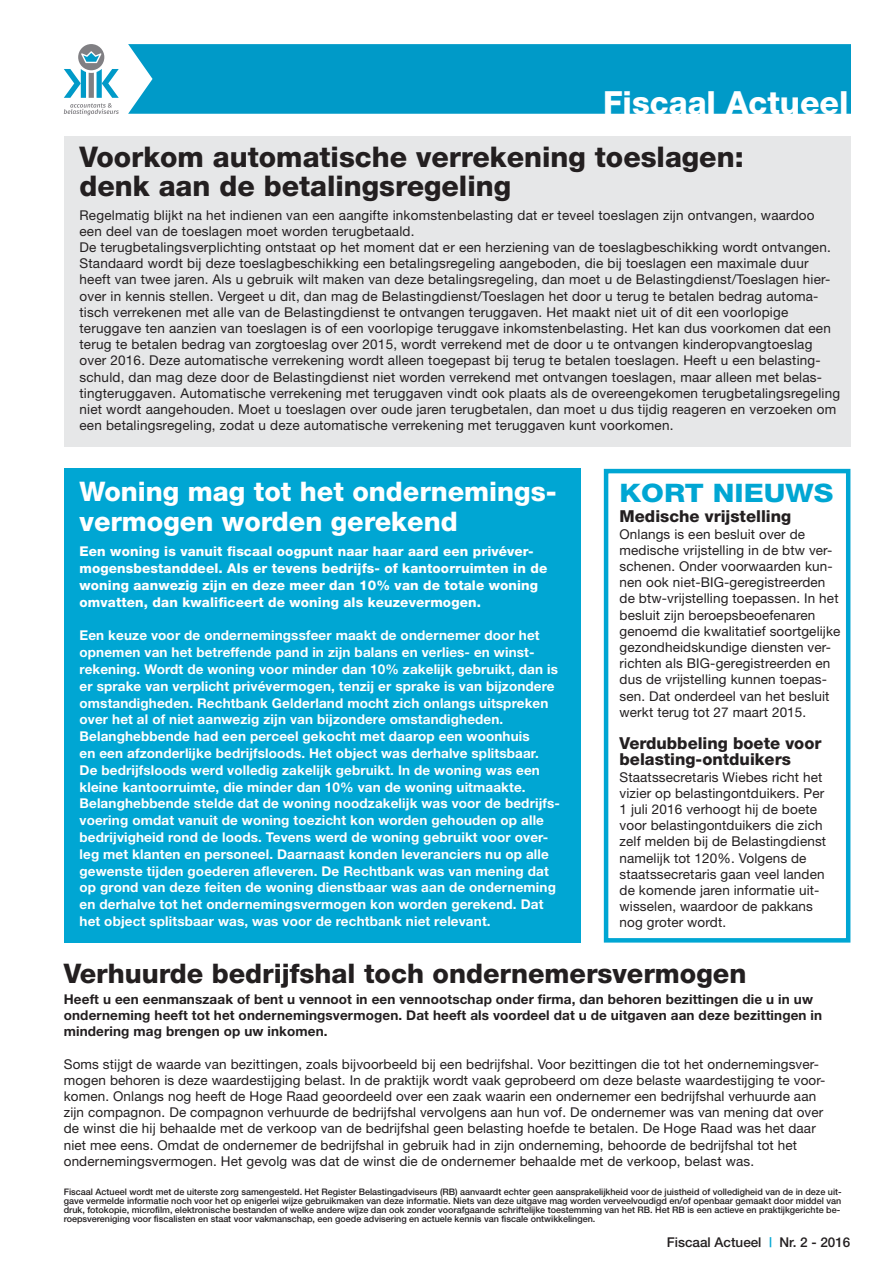
<style>
.page{position:relative;width:893px;height:1263px;background:#fff}
.page>*{position:absolute;margin:0;border:0;box-sizing:border-box;transform-origin:0 0}
.t1{font:800 31.95px "Helvetica Neue";color:#fff}
.t2{font:800 28.5px/28.5px "Helvetica Neue";color:#231f20}
.t3{font:800 27px/30px "Helvetica Neue";color:#fff}
.t4{font:800 27px "Helvetica Neue";color:#231f20}
.t5{font:800 25.5px "Helvetica Neue";color:#00a6d3;scale:1.15 1}
.t6{font:800 16.5px/16.2px "Helvetica Neue";color:#231f20}
.t7{font:13.5px/16.2px "Helvetica Neue";letter-spacing:.01em;color:#231f20}
.t8{font:700 13.5px/16.8px "Helvetica Neue";letter-spacing:.01em;color:#fff}
.t9{font:700 13.5px/16.2px "Helvetica Neue";letter-spacing:.01em;color:#231f20}
.t10{font:800 13.5px/16.8px "Helvetica Neue";letter-spacing:.01em;color:#fff}
.t11{font:500 13.5px "Helvetica Neue";color:#231f20}
.t12{font:500 9px/9px "Helvetica Neue";color:#231f20}
.s1{color:#00a6d3}
</style>
<div class="page">
<div style="left:64px;top:468px;width:516px;height:474px;background:#00a6d3"></div>
<div style="left:64px;top:136px;width:786px;height:310px;background:#e6e7e8"></div>
<svg style="left:64px;top:44px;width:55px;height:71px"></svg>
<div style="left:128px;top:44px;width:722px;height:70px;background:#009ac8"></div>
<div style="left:604px;top:469px;width:246px;height:473px;border:4px solid #00a6d3"></div>
<h1 class="t1" style="left:603px;top:91px;width:247px">Fiscaal Actueel</h1>
<h2 class="t2" style="left:80px;top:145px;width:666px">Voorkom automatische verrekening toeslagen: denk aan de betalingsregeling</h2>
<p class="t7" style="left:80px;top:208px;width:762px">Regelmatig blijkt na het indienen van een aangifte inkomstenbelasting dat er teveel toeslagen zijn ontvangen, waardoo een deel van de toeslagen moet worden terugbetaald.<br>De terugbetalingsverplichting ontstaat op het moment dat er een herziening van de toeslagbeschikking wordt ontvangen.<br>Standaard wordt bij deze toeslagbeschikking een betalingsregeling aangeboden, die bij toeslagen een maximale duur heeft van twee jaren. Als u gebruik wilt maken van deze betalingsregeling, dan moet u de Belastingdienst/Toeslagen hier&shy;over in kennis stellen. Vergeet u dit, dan mag de Belastingdienst/Toeslagen het door u terug te betalen bedrag automa&shy;tisch verrekenen met alle van de Belastingdienst te ontvangen teruggaven. Het maakt niet uit of dit een voorlopige teruggave ten aanzien van toeslagen is of een voorlopige teruggave inkomstenbelasting. Het kan dus voorkomen dat een terug te betalen bedrag van zorgtoeslag over 2015, wordt verrekend met de door u te ontvangen kinderopvangtoeslag over 2016. Deze automatische verrekening wordt alleen toegepast bij terug te betalen toeslagen. Heeft u een belasting&shy;schuld, dan mag deze door de Belastingdienst niet worden verrekend met ontvangen toeslagen, maar alleen met belas&shy;tingteruggaven. Automatische verrekening met teruggaven vindt ook plaats als de overeengekomen terugbetalingsregeling niet wordt aangehouden. Moet u toeslagen over oude jaren terugbetalen, dan moet u dus tijdig reageren en verzoeken om een betalingsregeling, zodat u deze automatische verrekening met teruggaven kunt voorkomen.</p>
<h3 class="t3" style="left:80px;top:479px;width:479px">Woning mag tot het ondernemings&shy;vermogen worden gerekend</h3>
<p class="t10" style="left:80px;top:544px;width:469px">Een woning is vanuit fiscaal oogpunt naar haar aard een privéver&shy;mogensbestanddeel. Als er tevens bedrijfs- of kantoorruimten in de woning aanwezig zijn en deze meer dan 10% van de totale woning omvatten, dan kwalificeert de woning als keuzevermogen.</p>
<p class="t8" style="left:80px;top:628px;width:482px">Een keuze voor de ondernemingssfeer maakt de ondernemer door het opnemen van het betreffende pand in zijn balans en verlies- en winst&shy;rekening. Wordt de woning voor minder dan 10% zakelijk gebruikt, dan is er sprake van verplicht privévermogen, tenzij er sprake is van bijzondere omstandigheden. Rechtbank Gelderland mocht zich onlangs uitspreken over het al of niet aanwezig zijn van bijzondere omstandigheden.<br>Belanghebbende had een perceel gekocht met daarop een woonhuis<br>en een afzonderlijke bedrijfsloods. Het object was derhalve splitsbaar.<br>De bedrijfsloods werd volledig zakelijk gebruikt. In de woning was een kleine kantoorruimte, die minder dan 10% van de woning uitmaakte.<br>Belanghebbende stelde dat de woning noodzakelijk was voor de bedrijfs&shy;voering omdat vanuit de woning toezicht kon worden gehouden op alle bedrijvigheid rond de loods. Tevens werd de woning gebruikt voor over&shy;leg met klanten en personeel. Daarnaast konden leveranciers nu op alle gewenste tijden goederen afleveren. De Rechtbank was van mening dat op grond van deze feiten de woning dienstbaar was aan de onderneming en derhalve tot het ondernemingsvermogen kon worden gerekend. Dat het object splitsbaar was, was voor de rechtbank niet relevant.</p>
<h3 class="t5" style="left:620px;top:483px;width:187px">KORT NIEUWS</h3>
<p class="t6" style="left:620px;top:510px;width:173px">Medische vrijstelling</p>
<p class="t7" style="left:620px;top:527px;width:222px">Onlangs is een besluit over de medische vrijstelling in de btw ver&shy;schenen. Onder voorwaarden kun&shy;nen ook niet-BIG-geregistreerden de btw-vrijstelling toepassen. In het besluit zijn beroepsbeoefenaren genoemd die kwalitatief soortgelijke gezondheidskundige diensten ver&shy;richten als BIG-geregistreerden en dus de vrijstelling kunnen toepas&shy;sen. Dat onderdeel van het besluit werkt terug tot 27 maart 2015.</p>
<p class="t6" style="left:620px;top:737px;width:203px">Verdubbeling boete voor belasting-ontduikers</p>
<p class="t7" style="left:620px;top:770px;width:208px">Staatssecretaris Wiebes richt het vizier op belastingontduikers. Per<br>1 juli 2016 verhoogt hij de boete voor belastingontduikers die zich zelf melden bij de Belastingdienst namelijk tot 120%. Volgens de staatssecretaris gaan veel landen de komende jaren informatie uit&shy;wisselen, waardoor de pakkans nog groter wordt.</p>
<h3 class="t4" style="left:64px;top:964px;width:684px">Verhuurde bedrijfshal toch ondernemersvermogen</h3>
<p class="t9" style="left:64px;top:992px;width:760px">Heeft u een eenmanszaak of bent u vennoot in een vennootschap onder firma, dan behoren bezittingen die u in uw onderneming heeft tot het ondernemingsvermogen. Dat heeft als voordeel dat u de uitgaven aan deze bezittingen in mindering mag brengen op uw inkomen.</p>
<p class="t7" style="left:64px;top:1057px;width:763px">Soms stijgt de waarde van bezittingen, zoals bijvoorbeeld bij een bedrijfshal. Voor bezittingen die tot het ondernemingsver&shy;mogen behoren is deze waardestijging belast. In de praktijk wordt vaak geprobeerd om deze belaste waardestijging te voor&shy;komen. Onlangs nog heeft de Hoge Raad geoordeeld over een zaak waarin een ondernemer een bedrijfshal verhuurde aan zijn compagnon. De compagnon verhuurde de bedrijfshal vervolgens aan hun vof. De ondernemer was van mening dat over de winst die hij behaalde met de verkoop van de bedrijfshal geen belasting hoefde te betalen. De Hoge Raad was het daar niet mee eens. Omdat de ondernemer de bedrijfshal in gebruik had in zijn onderneming, behoorde de bedrijfshal tot het ondernemingsvermogen. Het gevolg was dat de winst die de ondernemer behaalde met de verkoop, belast was.</p>
<p class="t12" style="left:64px;top:1188px;width:779px">Fiscaal Actueel wordt met de uiterste zorg samengesteld. Het Register Belastingadviseurs (RB) aanvaardt echter geen aansprakelijkheid voor de juistheid of volledigheid van de in deze uit&shy;gave vermelde informatie noch voor het op enigerlei wijze gebruikmaken van deze informatie. Niets van deze uitgave mag worden verveelvoudigd en/of openbaar gemaakt door middel van druk, fotokopie, microfilm, elektronische bestanden of welke andere wijze dan ook zonder voorafgaande schriftelijke toestemming van het RB. Het RB is een actieve en praktijkgerichte be&shy;roepsvereniging voor fiscalisten en staat voor vakmanschap, een goede advisering en actuele kennis van fiscale ontwikkelingen.</p>
<p class="t11" style="left:667px;top:1238px;width:185px">Fiscaal Actueel <span class="s1">|</span> Nr. 2 - 2016</p>
</div>
